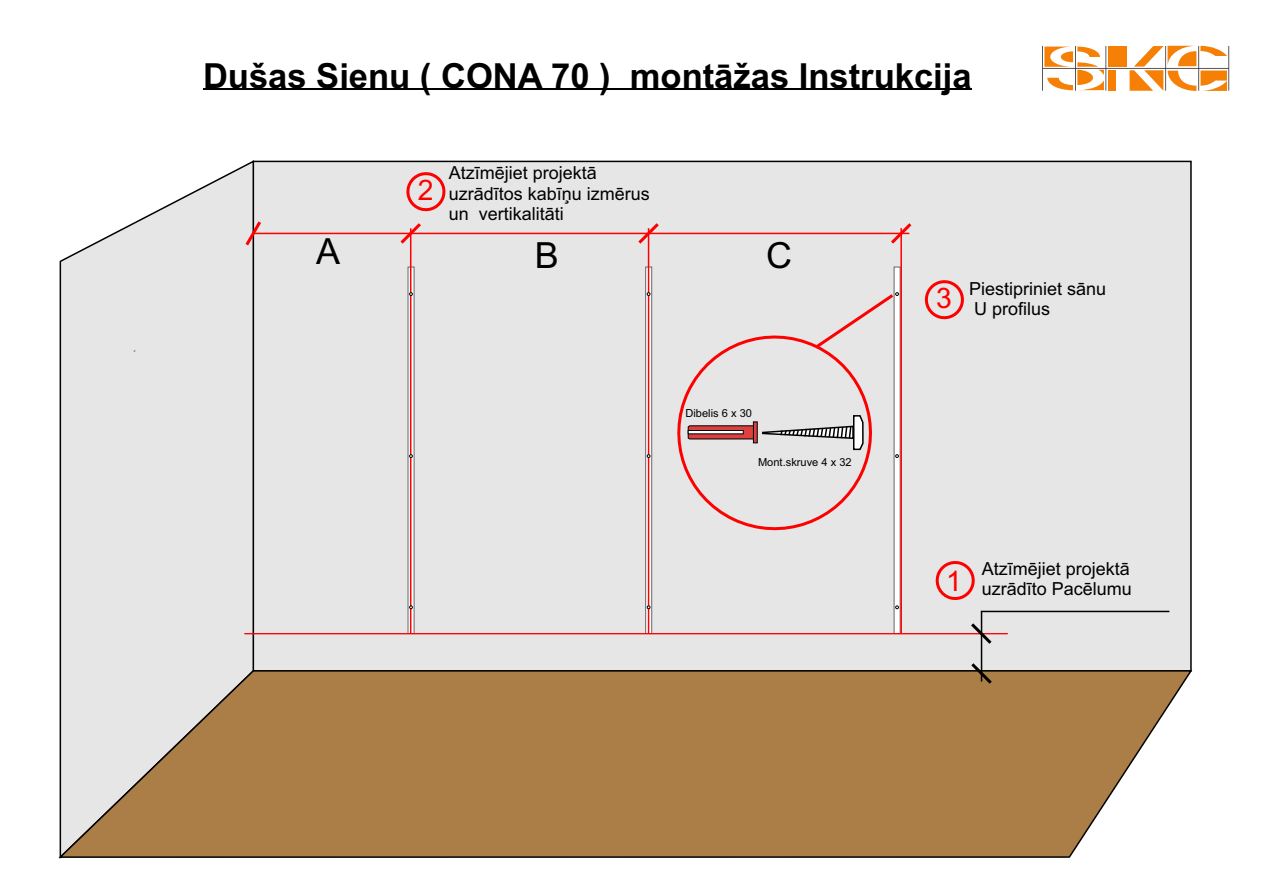
<style>
.page{position:relative;width:1263px;height:893px;background:#fff}
.page>*{position:absolute;margin:0;border:0;box-sizing:border-box;transform-origin:0 0}
.t1{font:36px "Arial";color:#000}
.t2{font:700 34.5px "Arial";color:#000}
.t3{font:28.35px "Arial";color:#f00}
.t4{font:18px/20.1px "Arial";color:#000}
.t5{font:11.1px "Arial";color:#000}
</style>
<div class="page">
<div style="left:255px;top:160px;width:937px;height:509px;background:#e6e6e6"></div>
<svg style="left:59px;top:160px;width:196px;height:509px;background:#e6e6e6"></svg>
<svg style="left:58px;top:669px;width:1135px;height:190px;background:#b28b5e"></svg>
<hr style="left:244px;top:633px;width:764px;height:1px;background:#f00">
<hr style="left:981px;top:611px;width:1px;height:70px;background:#000">
<svg style="left:968px;top:660px;width:27px;height:27px"></svg>
<svg style="left:968px;top:620px;width:27px;height:27px"></svg>
<hr style="left:981px;top:611px;width:188px;height:1px;background:#000">
<svg style="left:935px;top:559px;width:40px;height:41px;background:#ebb6b6"></svg>
<hr style="left:253px;top:233px;width:656px;height:1px;background:#f00">
<hr style="left:410px;top:228px;width:1px;height:405px;background:#f00">
<hr style="left:648px;top:228px;width:1px;height:406px;background:#f00">
<hr style="left:900px;top:228px;width:2px;height:406px;background:#f00">
<svg style="left:397px;top:220px;width:27px;height:27px"></svg>
<svg style="left:635px;top:220px;width:27px;height:27px"></svg>
<svg style="left:888px;top:220px;width:27px;height:27px"></svg>
<svg style="left:406px;top:171px;width:40px;height:41px;background:#ebb6b6"></svg>
<svg style="left:408px;top:267px;width:6px;height:366px"></svg>
<svg style="left:645px;top:267px;width:7px;height:366px"></svg>
<svg style="left:924px;top:279px;width:40px;height:41px;background:#ebb6b6"></svg>
<div style="left:665px;top:324px;width:23px;height:218px;background:#e6e6e6"></div>
<svg style="left:688px;top:267px;width:212px;height:366px;background:#e3dcdc"></svg>
<svg style="left:243px;top:218px;width:21px;height:31px"></svg>
<hr style="left:203px;top:88px;width:217px;height:2px;background:#000">
<hr style="left:420px;top:88px;width:552px;height:2px;background:#000">
<svg style="left:1042px;top:46px;width:187px;height:45px"></svg>
<div style="left:1108px;top:70px;width:8px;height:21px;background:#f58005"></div>
<h2 class="t2" style="left:203px;top:63px;width:770px">Dušas Sienu ( CONA 70 ) montāžas Instrukcija</h2>
<h3 class="t3" style="left:418px;top:180px;width:17px">2</h3>
<p class="t4" style="left:449px;top:165px;width:203px">Atzīmējiet projektā uzrādītos kabīņu izmērus un vertikalitāti</p>
<h1 class="t1" style="left:316px;top:238px;width:26px">A</h1>
<h1 class="t1" style="left:535px;top:241px;width:26px">B</h1>
<h1 class="t1" style="left:766px;top:241px;width:27px">C</h1>
<p class="t5" style="left:685px;top:409px;width:68px">Dibelis 6 x 30</p>
<p class="t5" style="left:758px;top:457px;width:95px">Mont.skruve 4 x 32</p>
<h3 class="t3" style="left:936px;top:288px;width:17px">3</h3>
<p class="t4" style="left:969px;top:280px;width:139px">Piestipriniet sānu<br>U profilus</p>
<p class="t4" style="left:946px;top:560px;width:187px;text-align:right">Atzīmējiet projektā<br><sup>1</sup> uzrādīto Pacēlumu</p>
</div>
